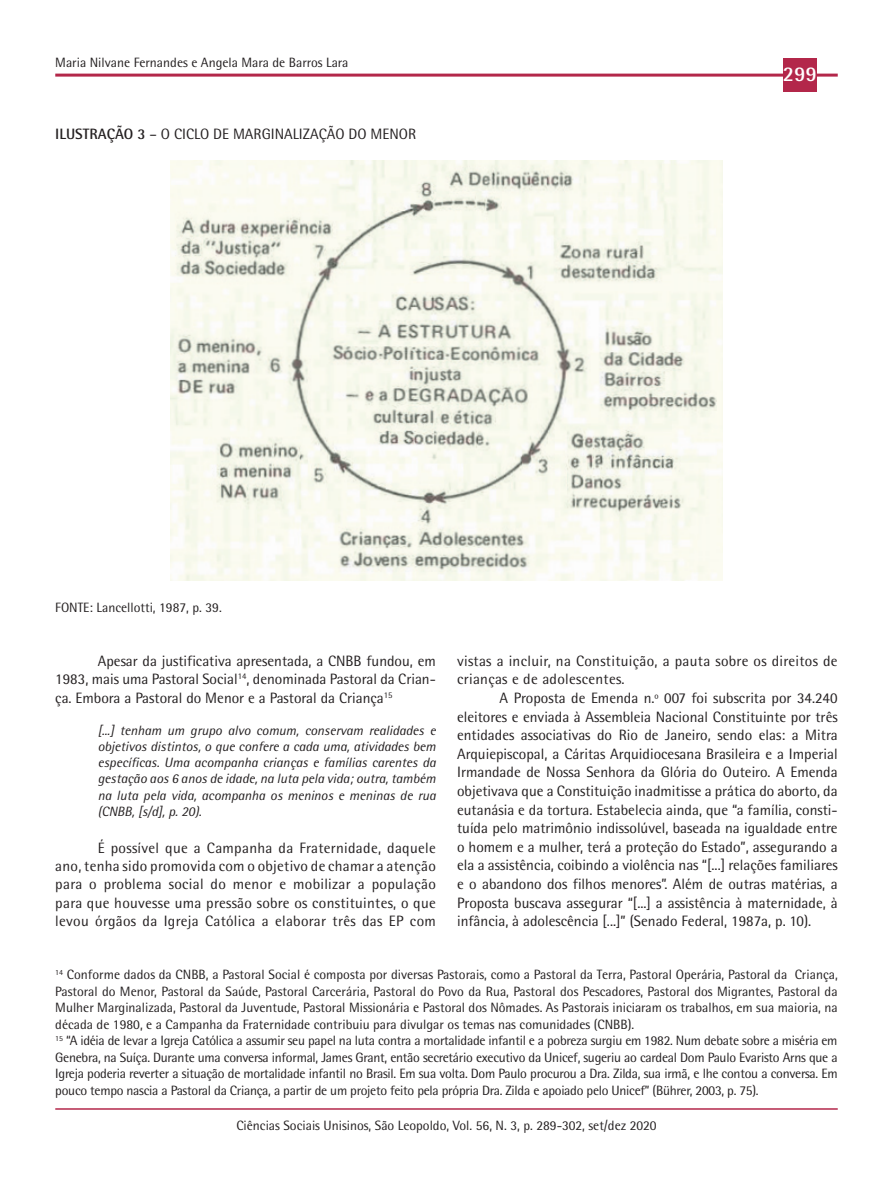
<style>
.page{position:relative;width:893px;height:1191px;background:#fff}
.page>*{position:absolute;margin:0;border:0;box-sizing:border-box;transform-origin:0 0}
.t1{font:700 21px "Rotis Semi Sans";color:#fff}
.t2{font:15px/18.6px "Rotis Semi Sans";color:#231f20;text-align:justify}
.t3{font:15px/18.6px "Rotis Semi Sans";letter-spacing:.02em;color:#231f20}
.t4{font:13.5px/16.5px "Rotis Semi Sans";letter-spacing:-.02em;color:#231f20}
.t5{font:italic 13.5px/16.2px "Rotis Semi Sans";color:#231f20;text-align:justify}
.t6{font:13.5px "Rotis Semi Sans";color:#231f20}
.s1{font-weight:700}
</style>
<div class="page">
<hr style="left:55px;top:1108px;width:783px;height:1px;background:#b3274a">
<hr style="left:55px;top:74px;width:783px;height:3px;background:#b3274a">
<div style="left:783px;top:59px;width:33px;height:33px;background:#b3274a"></div>
<img style="left:170px;top:160px;width:553px;height:420px">
<p class="t6" style="left:55px;top:54px;width:295px">Maria Nilvane Fernandes e Angela Mara de Barros Lara</p>
<p class="t2" style="left:55px;top:125px;width:362px"><span class="s1">ILUSTRAÇÃO 3</span> – O CICLO DE MARGINALIZAÇÃO DO MENOR</p>
<h1 class="t1" style="left:783px;top:61px;width:35px">299</h1>
<p class="t6" style="left:55px;top:599px;width:168px">FONTE: Lancellotti, 1987, p. 39.</p>
<p class="t2" style="left:55px;top:651px;width:382px;text-indent:43px">Apesar da justificativa apresentada, a CNBB fundou, em 1983, mais uma Pastoral Social<sup>14</sup>, denominada Pastoral da Crian&shy;ça. Embora a Pastoral do Menor e a Pastoral da Criança<sup>15</sup></p>
<p class="t5" style="left:98px;top:722px;width:340px">[...] tenham um grupo alvo comum, conservam realidades e objetivos distintos, o que confere a cada uma, atividades bem específicas. Uma acompanha crianças e famílias carentes da gestação aos 6 anos de idade, na luta pela vida; outra, também na luta pela vida, acompanha os meninos e meninas de rua (CNBB, [s/d], p. 20).</p>
<p class="t2" style="left:55px;top:838px;width:382px;text-indent:43px">É possível que a Campanha da Fraternidade, daquele ano, tenha sido promovida com o objetivo de chamar a atenção para o problema social do menor e mobilizar a população para que houvesse uma pressão sobre os constituintes, o que levou órgãos da Igreja Católica a elaborar três das EP com</p>
<p class="t3" style="left:457px;top:651px;width:382px">vistas a incluir, na Constituição, a pauta sobre os direitos de crianças e de adolescentes.</p>
<p class="t2" style="left:457px;top:688px;width:382px;text-indent:43px">A Proposta de Emenda n.º 007 foi subscrita por 34.240 eleitores e enviada à Assembleia Nacional Constituinte por três entidades associativas do Rio de Janeiro, sendo elas: a Mitra Arquiepiscopal, a Cáritas Arquidiocesana Brasileira e a Imperial Irmandade de Nossa Senhora da Glória do Outeiro. A Emenda objetivava que a Constituição inadmitisse a prática do aborto, da eutanásia e da tortura. Estabelecia ainda, que “a família, consti&shy;tuída pelo matrimônio indissolúvel, baseada na igualdade entre o homem e a mulher, terá a proteção do Estado”, assegurando a ela a assistência, coibindo a violência nas “[...] relações familiares e o abandono dos filhos menores”. Além de outras matérias, a Proposta buscava assegurar “[...] a assistência à maternidade, à infância, à adolescência [...]” (Senado Federal, 1987a, p. 10).</p>
<p class="t4" style="left:55px;top:966px;width:784px"><sup>14</sup> Conforme dados da CNBB, a Pastoral Social é composta por diversas Pastorais, como a Pastoral da Terra, Pastoral Operária, Pastoral da Criança, Pastoral do Menor, Pastoral da Saúde, Pastoral Carcerária, Pastoral do Povo da Rua, Pastoral dos Pescadores, Pastoral dos Migrantes, Pastoral da Mulher Marginalizada, Pastoral da Juventude, Pastoral Missionária e Pastoral dos Nômades. As Pastorais iniciaram os trabalhos, em sua maioria, na década de 1980, e a Campanha da Fraternidade contribuiu para divulgar os temas nas comunidades (CNBB).<br><sup>15</sup> “A idéia de levar a Igreja Católica a assumir seu papel na luta contra a mortalidade infantil e a pobreza surgiu em 1982. Num debate sobre a miséria em Genebra, na Suíça. Durante uma conversa informal, James Grant, então secretário executivo da Unicef, sugeriu ao cardeal Dom Paulo Evaristo Arns que a Igreja poderia reverter a situação de mortalidade infantil no Brasil. Em sua volta. Dom Paulo procurou a Dra. Zilda, sua irmã, e lhe contou a conversa. Em pouco tempo nascia a Pastoral da Criança, a partir de um projeto feito pela própria Dra. Zilda e apoiado pelo Unicef” (Bührer, 2003, p. 75).</p>
<p class="t6" style="left:236px;top:1117px;width:422px">Ciências Sociais Unisinos, São Leopoldo, Vol. 56, N. 3, p. 289-302, set/dez 2020</p>
</div>
